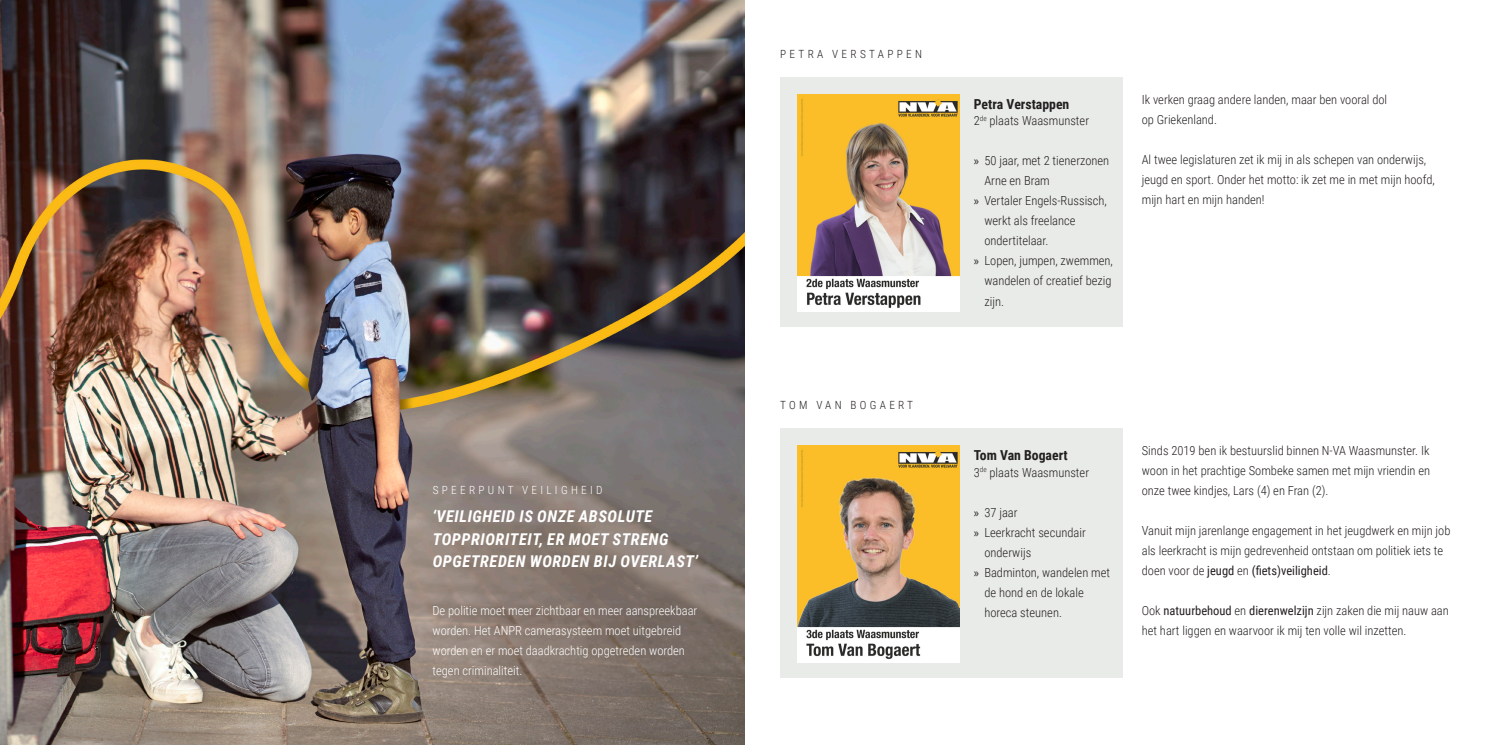
<style>
.page{position:relative;width:1489px;height:745px;background:#fff}
.page>*{position:absolute;margin:0;border:0;box-sizing:border-box;transform-origin:0 0}
.t1{font:italic 700 16.25px "Roboto Condensed";letter-spacing:.035em;color:#fff}
.t2{font:700 13.75px "Roboto Condensed";color:#231f20}
.t3{font:300 12.5px/20px "Roboto Condensed";color:#231f20}
.t4{font:300 12.5px/20px "Roboto Condensed";color:#fff}
.koptitel{font:300 11.25px "Roboto Condensed";letter-spacing:.295em;color:#231f20}
.koptitel-2{font:300 11.25px "Roboto Condensed";letter-spacing:.295em;color:#fff}
.s1{font-family:"Myriad Pro";font-weight:400}
.s2{font-weight:400}
</style>
<div class="page">
<img style="left:0;top:0;width:744px;height:744px">
<div style="left:780px;top:77px;width:342px;height:249px;background:#e8ebe8"></div>
<div style="left:780px;top:428px;width:342px;height:249px;background:#e8ebe8"></div>
<img style="left:797px;top:94px;width:162px;height:217px">
<img style="left:797px;top:445px;width:162px;height:216px">
<p class="koptitel-2" style="left:432px;top:481px;width:171px">SPEERPUNT VEILIGHEID</p>
<p class="t1" style="left:432px;top:504px;width:221px">‘VEILIGHEID IS ONZE ABSOLUTE</p>
<p class="t1" style="left:433px;top:527px;width:237px">TOPPRIORITEIT, ER MOET STRENG</p>
<p class="t1" style="left:433px;top:549px;width:267px">OPGETREDEN WORDEN BIJ OVERLAST’</p>
<p class="t4" style="left:432px;top:599px;width:266px">De politie moet meer zichtbaar en meer aanspreekbaar worden. Het ANPR camerasysteem moet uitgebreid worden en er moet daadkrachtig opgetreden worden tegen criminaliteit.</p>
<p class="koptitel" style="left:780px;top:46px;width:143px">PETRA VERSTAPPEN</p>
<p class="koptitel" style="left:780px;top:397px;width:134px">TOM VAN BOGAERT</p>
<p class="t2" style="left:973px;top:94px;width:97px">Petra Verstappen</p>
<p class="t3" style="left:973px;top:110px;width:117px">2<sup>de</sup> plaats Waasmunster</p>
<p class="t3" style="left:984px;top:150px;width:126px;text-indent:-11px"><span class="s1">»</span> 50 jaar, met 2 tienerzonen<br>Arne en Bram</p>
<p class="t3" style="left:984px;top:190px;width:124px;text-indent:-11px"><span class="s1">»</span> Vertaler Engels-Russisch, werkt als freelance ondertitelaar.</p>
<p class="t3" style="left:984px;top:250px;width:130px;text-align:justify;text-indent:-11px"><span class="s1">»</span> Lopen, jumpen, zwemmen, wandelen of creatief bezig zijn.</p>
<p class="t3" style="left:1141px;top:89px;width:247px">Ik verken graag andere landen, maar ben vooral dol op Griekenland.</p>
<p class="t3" style="left:1141px;top:149px;width:294px">Al twee legislaturen zet ik mij in als schepen van onderwijs, jeugd en sport. Onder het motto: ik zet me in met mijn hoofd, mijn hart en mijn handen!</p>
<p class="t2" style="left:973px;top:445px;width:95px">Tom Van Bogaert</p>
<p class="t3" style="left:973px;top:461px;width:117px">3<sup>de</sup> plaats Waasmunster</p>
<p class="t3" style="left:973px;top:501px;width:45px"><span class="s1">»</span> 37 jaar</p>
<p class="t3" style="left:984px;top:521px;width:103px;text-indent:-11px"><span class="s1">»</span> Leerkracht secundair onderwijs</p>
<p class="t3" style="left:984px;top:561px;width:127px;text-indent:-11px"><span class="s1">»</span> Badminton, wandelen met de hond en de lokale horeca steunen.</p>
<p class="t3" style="left:1141px;top:440px;width:290px;text-align:justify">Sinds 2019 ben ik bestuurslid binnen N-VA Waasmunster. Ik woon in het prachtige Sombeke samen met mijn vriendin en onze twee kindjes, Lars (4) en Fran (2).</p>
<p class="t3" style="left:1141px;top:520px;width:310px">Vanuit mijn jarenlange engagement in het jeugdwerk en mijn job als leerkracht is mijn gedrevenheid ontstaan om politiek iets te doen voor de <span class="s2">jeugd</span> en <span class="s2">(fiets)veiligheid</span>.</p>
<p class="t3" style="left:1141px;top:600px;width:308px">Ook <span class="s2">natuurbehoud</span> en <span class="s2">dierenwelzijn</span> zijn zaken die mij nauw aan het hart liggen en waarvoor ik mij ten volle wil inzetten.</p>
</div>
